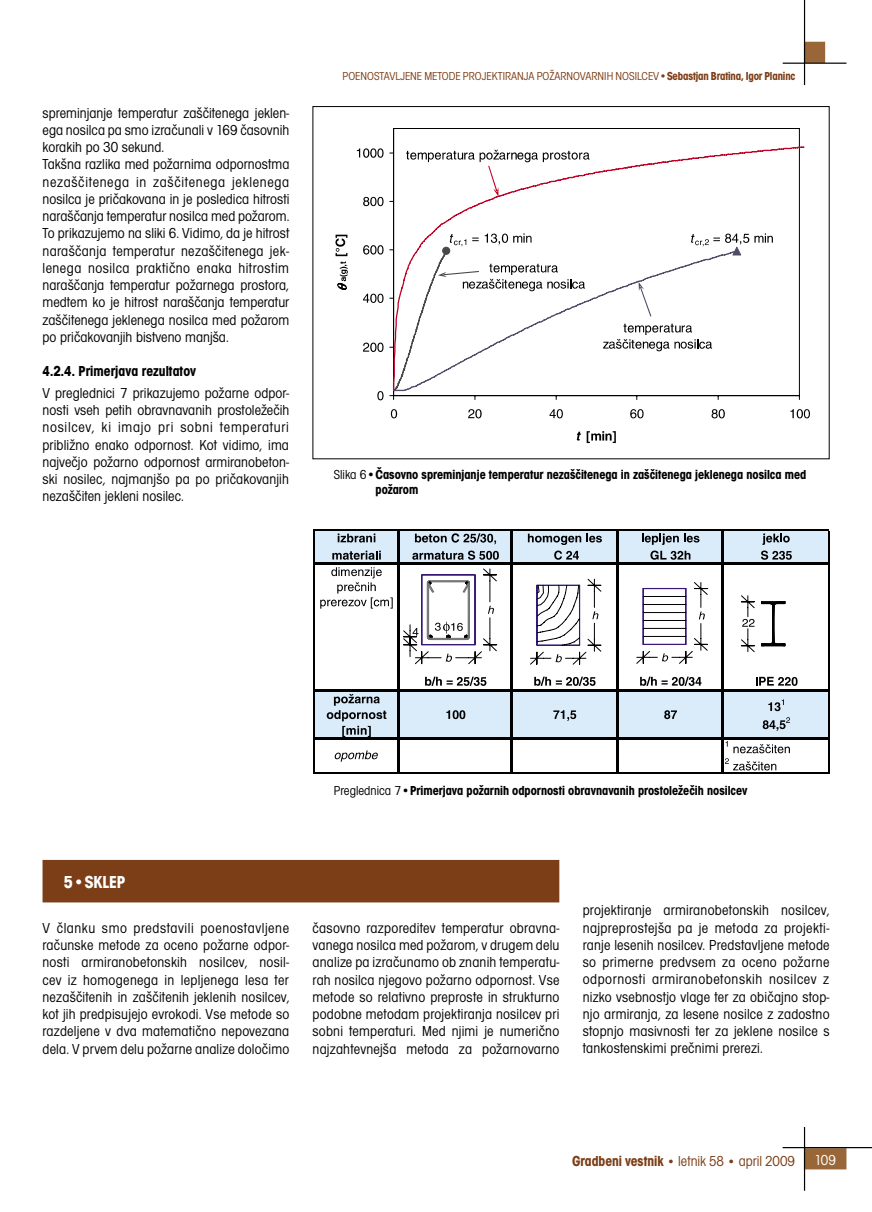
<style>
.page{position:relative;width:872px;height:1212px;background:#fff}
.page>*{position:absolute;margin:0;border:0;box-sizing:border-box;transform-origin:0 0}
._12_13{font:700 condensed 18px "Avant Gar Got Itc TEE";color:#fff}
.Osnovni_tekst{font:condensed 15px/17.2px "Avant Gar Got Itc TEE";letter-spacing:.01em;color:#000;text-align:justify}
.t1{font:condensed 15px "Avant Gar Got Itc TEE";color:#7c3e17}
.Osnovni_PK{font:700 condensed 15px "Avant Gar Got Itc TEE";letter-spacing:.005em;color:#000}
.t2{font:condensed 15px "Avant Gar Got Itc TEE";color:#fff}
.Podpisi{font:700 condensed 13.5px/15px "Avant Gar Got Itc TEE";color:#000}
.t3{font:condensed 12px "Avant Gar Got Itc TEE";color:#7c3e17}
.s1{font-weight:700}
.s2{font-weight:400}
.s3{font-weight:400;color:#fff}
.s4{font-weight:700;font-size:13.5px}
</style>
<div class="page">
<div style="left:804px;top:1149px;width:41px;height:20px;background:#996638"></div>
<div style="left:804px;top:1148px;width:42px;height:21px;border:2px solid #996638"></div>
<hr style="left:782px;top:1147px;width:90px;height:1px;background:#000">
<hr style="left:804px;top:1127px;width:1px;height:64px;background:#000">
<div style="left:804px;top:42px;width:20px;height:20px;background:#996638"></div>
<div style="left:804px;top:42px;width:21px;height:21px;border:2px solid #996638"></div>
<hr style="left:782px;top:63px;width:64px;height:1px;background:#000">
<hr style="left:804px;top:0;width:1px;height:85px;background:#000">
<hr style="left:393px;top:128px;width:406px;height:1px;background:#000">
<hr style="left:799px;top:128px;width:1px;height:268px;background:#000">
<hr style="left:393px;top:128px;width:1px;height:268px;background:#000">
<hr style="left:393px;top:395px;width:406px;height:1px;background:#000">
<svg style="left:392px;top:146px;width:408px;height:246px"></svg>
<svg style="left:585px;top:250px;width:153px;height:142px"></svg>
<svg style="left:377px;top:391px;width:6px;height:9px"></svg>
<svg style="left:363px;top:343px;width:20px;height:9px"></svg>
<svg style="left:363px;top:294px;width:20px;height:9px"></svg>
<svg style="left:363px;top:245px;width:20px;height:10px"></svg>
<svg style="left:363px;top:197px;width:20px;height:9px"></svg>
<svg style="left:357px;top:148px;width:26px;height:10px"></svg>
<svg style="left:391px;top:409px;width:6px;height:9px"></svg>
<svg style="left:468px;top:409px;width:13px;height:9px"></svg>
<svg style="left:549px;top:409px;width:14px;height:9px"></svg>
<svg style="left:630px;top:409px;width:13px;height:9px"></svg>
<svg style="left:711px;top:409px;width:14px;height:9px"></svg>
<svg style="left:790px;top:409px;width:20px;height:9px"></svg>
<svg style="left:576px;top:431px;width:40px;height:12px"></svg>
<svg style="left:335px;top:235px;width:13px;height:55px"></svg>
<svg style="left:691px;top:233px;width:82px;height:23px"></svg>
<svg style="left:390px;top:233px;width:195px;height:166px"></svg>
<svg style="left:603px;top:324px;width:109px;height:27px"></svg>
<svg style="left:638px;top:282px;width:13px;height:35px"></svg>
<svg style="left:406px;top:150px;width:183px;height:47px"></svg>
<div style="left:313px;top:530px;width:516px;height:34px;background:#daebfa"></div>
<div style="left:313px;top:691px;width:516px;height:48px;background:#daebfa"></div>
<svg style="left:338px;top:533px;width:37px;height:9px"></svg>
<svg style="left:415px;top:533px;width:81px;height:11px"></svg>
<svg style="left:332px;top:551px;width:49px;height:9px"></svg>
<svg style="left:412px;top:550px;width:87px;height:10px"></svg>
<svg style="left:528px;top:534px;width:74px;height:26px"></svg>
<svg style="left:642px;top:533px;width:57px;height:27px"></svg>
<svg style="left:761px;top:533px;width:30px;height:27px"></svg>
<svg style="left:320px;top:567px;width:73px;height:42px"></svg>
<svg style="left:425px;top:677px;width:61px;height:9px"></svg>
<svg style="left:534px;top:677px;width:61px;height:9px"></svg>
<svg style="left:640px;top:677px;width:61px;height:9px"></svg>
<svg style="left:756px;top:677px;width:41px;height:9px"></svg>
<svg style="left:327px;top:694px;width:59px;height:43px"></svg>
<svg style="left:446px;top:710px;width:19px;height:9px"></svg>
<svg style="left:553px;top:710px;width:23px;height:11px"></svg>
<svg style="left:664px;top:710px;width:13px;height:9px"></svg>
<svg style="left:768px;top:699px;width:16px;height:12px"></svg>
<svg style="left:762px;top:717px;width:28px;height:14px"></svg>
<svg style="left:725px;top:741px;width:65px;height:29px"></svg>
<svg style="left:334px;top:750px;width:44px;height:12px"></svg>
<hr style="left:313px;top:529px;width:1px;height:245px;background:#000">
<hr style="left:397px;top:531px;width:3px;height:243px;background:#000">
<hr style="left:510px;top:531px;width:2px;height:243px;background:#000">
<hr style="left:616px;top:531px;width:2px;height:243px;background:#000">
<hr style="left:721px;top:531px;width:3px;height:243px;background:#000">
<hr style="left:827px;top:531px;width:2px;height:243px;background:#000">
<hr style="left:314px;top:529px;width:515px;height:2px;background:#000">
<hr style="left:314px;top:563px;width:515px;height:2px;background:#000">
<hr style="left:314px;top:689px;width:515px;height:3px;background:#000">
<hr style="left:314px;top:737px;width:515px;height:3px;background:#000">
<hr style="left:314px;top:772px;width:515px;height:2px;background:#000">
<svg style="left:403px;top:569px;width:93px;height:96px"></svg>
<svg style="left:530px;top:579px;width:71px;height:85px"></svg>
<svg style="left:636px;top:582px;width:71px;height:81px"></svg>
<div style="left:685px;top:588px;width:1px;height:56px;border:1px solid #381778"></div>
<div style="left:643px;top:588px;width:43px;height:1px;border:1px solid #381778"></div>
<div style="left:643px;top:588px;width:1px;height:56px;border:1px solid #381778"></div>
<div style="left:643px;top:644px;width:43px;height:1px;border:1px solid #381778"></div>
<hr style="left:643px;top:636px;width:43px;height:1px;background:#000">
<hr style="left:643px;top:628px;width:43px;height:1px;background:#000">
<hr style="left:643px;top:620px;width:43px;height:1px;background:#000">
<hr style="left:643px;top:612px;width:43px;height:1px;background:#000">
<hr style="left:643px;top:604px;width:43px;height:1px;background:#000">
<hr style="left:643px;top:596px;width:43px;height:1px;background:#000">
<svg style="left:741px;top:596px;width:45px;height:56px"></svg>
<div style="left:43px;top:861px;width:515px;height:41px;background:#7c3e17"></div>
<div style="left:43px;top:860px;width:516px;height:42px;border:2px solid #7c3e17"></div>
<p class="Osnovni_tekst" style="left:43px;top:104px;width:248px">spreminjanje temperatur zaščitenega jeklen&shy;ega nosilca pa smo izračunali v 169 časovnih korakih po 30 sekund.</p>
<p class="Osnovni_tekst" style="left:43px;top:156px;width:248px">Takšna razlika med požarnima odpornostma nezaščitenega in zaščitenega jeklenega nosilca je pričakovana in je posledica hitrosti naraščanja temperatur nosilca med požarom.<br>To prikazujemo na sliki 6. Vidimo, da je hitrost naraščanja temperatur nezaščitenega jek&shy;lenega nosilca praktično enaka hitrostim naraščanja temperatur požarnega prostora, medtem ko je hitrost naraščanja temperatur zaščitenega jeklenega nosilca med požarom po pričakovanjih bistveno manjša.</p>
<p class="Osnovni_PK" style="left:43px;top:362px;width:155px">4.2.4. Primerjava rezultatov</p>
<p class="Osnovni_tekst" style="left:43px;top:384px;width:248px">V preglednici 7 prikazujemo požarne odpor&shy;nosti vseh petih obravnavanih prostoležečih nosilcev, ki imajo pri sobni temperaturi približno enako odpornost. Kot vidimo, ima največjo požarno odpornost armiranobeton&shy;ski nosilec, najmanjšo pa po pričakovanjih nezaščiten jekleni nosilec.</p>
<p class="t3" style="left:342px;top:70px;width:454px">POENOSTAVLJENE METODE PROJEKTIRANJA POŽARNOVARNIH NOSILCEV•<span class="s1">Sebastjan Bratina, Igor Planinc</span></p>
<p class="Podpisi" style="left:334px;top:467px;width:474px"><span class="s2">Slika 6•</span>Časovno spreminjanje temperatur nezaščitenega in zaščitenega jeklenega nosilca med<br><span class="s3">Slika 6•</span>požarom</p>
<p class="Podpisi" style="left:334px;top:783px;width:415px"><span class="s2">Preglednica 7•</span>Primerjava požarnih odpornosti obravnavanih prostoležečih nosilcev</p>
<p class="_12_13" style="left:64px;top:871px;width:63px">5•SKLEP</p>
<p class="Osnovni_tekst" style="left:43px;top:919px;width:248px">V članku smo predstavili poenostavljene računske metode za oceno požarne odpor&shy;nosti armiranobetonskih nosilcev, nosil&shy;cev iz homogenega in lepljenega lesa ter nezaščitenih in zaščitenih jeklenih nosilcev, kot jih predpisujejo evrokodi. Vse metode so razdeljene v dva matematično nepovezana dela. V prvem delu požarne analize določimo</p>
<p class="Osnovni_tekst" style="left:313px;top:919px;width:248px">časovno razporeditev temperatur obravna&shy;vanega nosilca med požarom, v drugem delu analize pa izračunamo ob znanih temperatu&shy;rah nosilca njegovo požarno odpornost. Vse metode so relativno preproste in strukturno podobne metodam projektiranja nosilcev pri sobni temperaturi. Med njimi je numerično najzahtevnejša metoda za požarnovarno</p>
<p class="Osnovni_tekst" style="left:583px;top:902px;width:248px">projektiranje armiranobetonskih nosilcev, najpreprostejša pa je metoda za projekti&shy;ranje lesenih nosilcev. Predstavljene metode so primerne predvsem za oceno požarne odpornosti armiranobetonskih nosilcev z nizko vsebnostjo vlage ter za običajno stop&shy;njo armiranja, za lesene nosilce z zadostno stopnjo masivnosti ter za jeklene nosilce s tankostenskimi prečnimi prerezi.</p>
<p class="t1" style="left:572px;top:1152px;width:224px"><span class="s1">Gradbeni vestnik</span> <span class="s4">•</span> letnik 58 <span class="s4">•</span> april 2009</p>
<p class="t2" style="left:814px;top:1152px;width:23px">109</p>
</div>
